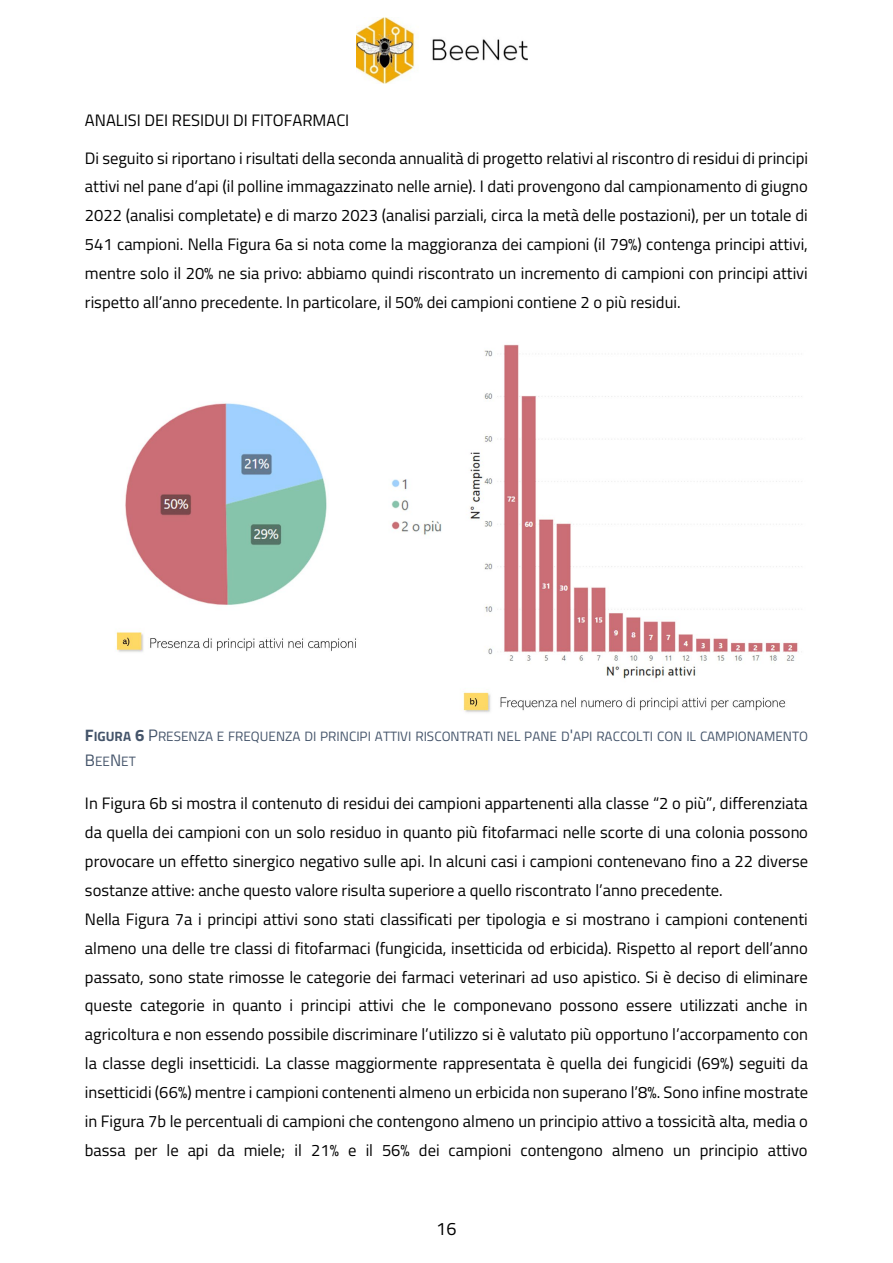
<style>
.page{position:relative;width:893px;height:1263px;background:#fff}
.page>*{position:absolute;margin:0;border:0;box-sizing:border-box;transform-origin:0 0}
.t1{font:18px "Titillium Web";color:#000}
.t2{font:16.5px/28.8px "Titillium Web";color:#000;text-align:justify}
.t3{font:13.5px/25px "Titillium Web";color:#44546a}
.s1{font-weight:700;font-size:16.5px}
.s2{font-weight:700}
.s3{font-size:16.5px}
</style>
<div class="page">
<img style="left:356px;top:17px;width:172px;height:66px">
<img style="left:116px;top:344px;width:686px;height:369px">
<p class="t2" style="left:85px;top:105px;width:266px">ANALISI DEI RESIDUI DI FITOFARMACI</p>
<p class="t2" style="left:85px;top:143px;width:725px">Di seguito si riportano i risultati della seconda annualità di progetto relativi al riscontro di residui di principi attivi nel pane d’api (il polline immagazzinato nelle arnie). I dati provengono dal campionamento di giugno 2022 (analisi completate) e di marzo 2023 (analisi parziali, circa la metà delle postazioni), per un totale di 541 campioni. Nella Figura 6a si nota come la maggioranza dei campioni (il 79%) contenga principi attivi, mentre solo il 20% ne sia privo: abbiamo quindi riscontrato un incremento di campioni con principi attivi rispetto all’anno precedente. In particolare, il 50% dei campioni contiene 2 o più residui.</p>
<p class="t3" style="left:85px;top:723px;width:724px"><span class="s1">F</span><span class="s2">IGURA</span> <span class="s1">6</span> <span class="s3">P</span>RESENZA E FREQUENZA DI PRINCIPI ATTIVI RISCONTRATI NEL PANE D<span class="s3">'</span>API RACCOLTI CON IL CAMPIONAMENTO<br><span class="s3">B</span>EE<span class="s3">N</span>ET</p>
<p class="t2" style="left:85px;top:788px;width:725px">In Figura 6b si mostra il contenuto di residui dei campioni appartenenti alla classe “2 o più”, differenziata da quella dei campioni con un solo residuo in quanto più fitofarmaci nelle scorte di una colonia possono provocare un effetto sinergico negativo sulle api. In alcuni casi i campioni contenevano fino a 22 diverse sostanze attive: anche questo valore risulta superiore a quello riscontrato l’anno precedente.</p>
<p class="t2" style="left:85px;top:904px;width:725px">Nella Figura 7a i principi attivi sono stati classificati per tipologia e si mostrano i campioni contenenti almeno una delle tre classi di fitofarmaci (fungicida, insetticida od erbicida). Rispetto al report dell’anno passato, sono state rimosse le categorie dei farmaci veterinari ad uso apistico. Si è deciso di eliminare queste categorie in quanto i principi attivi che le componevano possono essere utilizzati anche in agricoltura e non essendo possibile discriminare l’utilizzo si è valutato più opportuno l’accorpamento con la classe degli insetticidi. La classe maggiormente rappresentata è quella dei fungicidi (69%) seguiti da insetticidi (66%) mentre i campioni contenenti almeno un erbicida non superano l’8%. Sono infine mostrate in Figura 7b le percentuali di campioni che contengono almeno un principio attivo a tossicità alta, media o bassa per le api da miele; il 21% e il 56% dei campioni contengono almeno un principio attivo</p>
<p class="t1" style="left:436px;top:1216px;width:22px">16</p>
</div>
